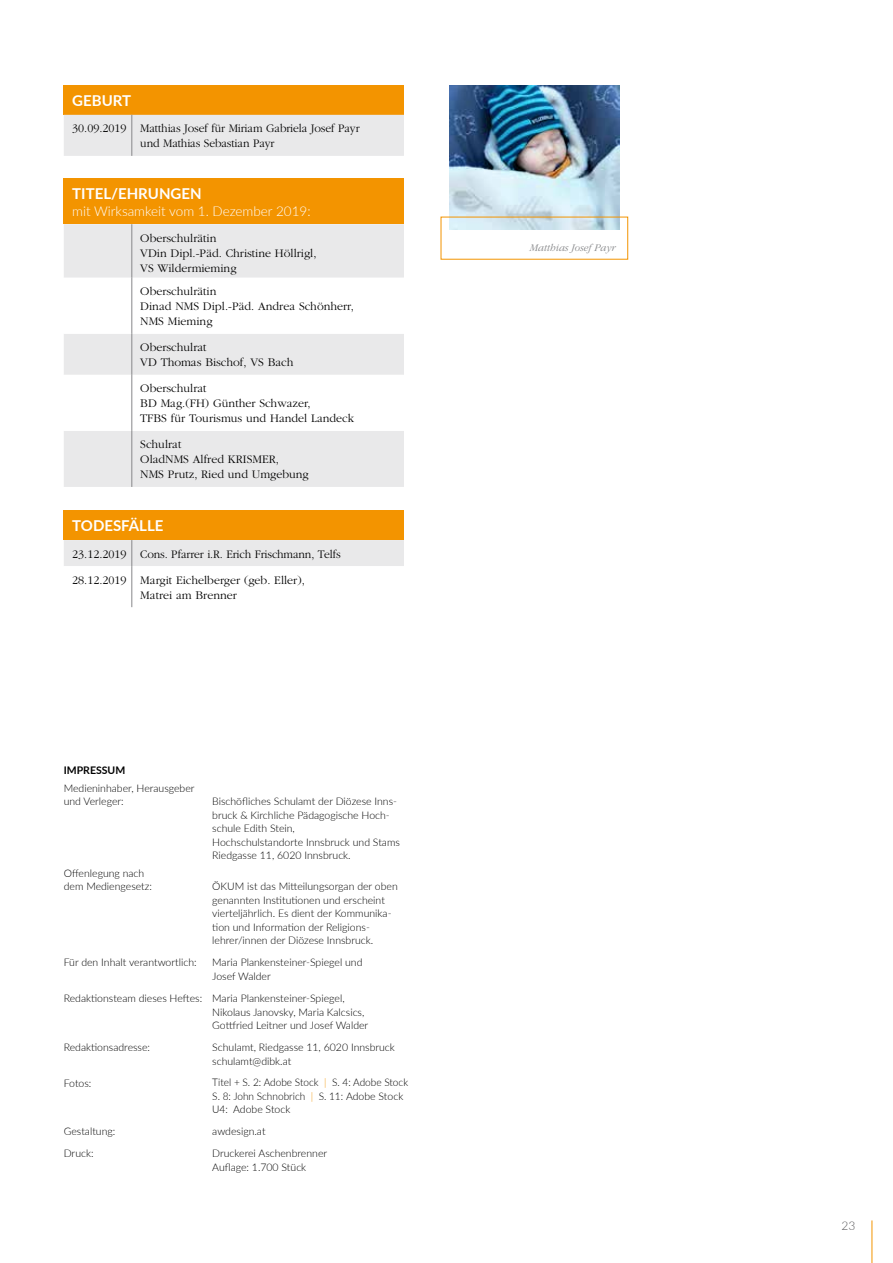
<style>
.page{position:relative;width:893px;height:1263px;background:#fff}
.page>*{position:absolute;margin:0;border:0;box-sizing:border-box;transform-origin:0 0}
.t1{font:700 15px "Lato";color:#fff}
.t2{font:300 13.5px "Lato";color:#fff}
.t3{font:300 12px/15px "Garamond";color:#000}
.t4{font:300 12px "Lato";color:#58585a}
.t5{font:300 10.5px/13.5px "Lato";color:#000}
.t6{font:300 10.5px/13.5px "Lato";color:#000;scale:.96 1}
.t7{font:italic 300 10.5px "Garamond";color:#87888a}
.t8{font:700 10.5px "Lato";color:#000}
.s1{color:#f39400}
</style>
<div class="page">
<div style="left:64px;top:179px;width:340px;height:45px;background:#f39400"></div>
<div style="left:64px;top:224px;width:340px;height:263px;background:#e9e9ea"></div>
<svg style="left:64px;top:278px;width:340px;height:153px"></svg>
<hr style="left:132px;top:224px;width:1px;height:54px;background:#87888a">
<hr style="left:132px;top:278px;width:1px;height:56px;background:#87888a">
<hr style="left:132px;top:334px;width:1px;height:41px;background:#87888a">
<hr style="left:132px;top:375px;width:1px;height:56px;background:#87888a">
<hr style="left:132px;top:431px;width:1px;height:56px;background:#87888a">
<div style="left:64px;top:510px;width:340px;height:30px;background:#f39400"></div>
<svg style="left:64px;top:540px;width:340px;height:67px"></svg>
<hr style="left:132px;top:566px;width:1px;height:41px;background:#87888a">
<div style="left:64px;top:85px;width:340px;height:30px;background:#f39400"></div>
<div style="left:64px;top:115px;width:340px;height:41px;background:#e9e9ea"></div>
<hr style="left:132px;top:115px;width:1px;height:41px;background:#87888a">
<img style="left:449px;top:85px;width:170px;height:145px">
<hr style="left:872px;top:1220px;width:1px;height:43px;background:#f39400">
<h1 class="t1" style="left:72px;top:89px;width:60px">GEBURT</h1>
<p class="t3" style="left:140px;top:121px;width:221px;text-indent:-68px">30.09.2019 Matthias Josef für Miriam Gabriela Josef Payr und Mathias Sebastian Payr</p>
<h1 class="t1" style="left:72px;top:183px;width:131px">TITEL/EHRUNGEN</h1>
<p class="t2" style="left:72px;top:201px;width:240px">mit Wirksamkeit vom 1. Dezember 2019:</p>
<p class="t3" style="left:140px;top:231px;width:178px">Oberschulrätin<br>VDin Dipl.-Päd. Christine Höllrigl,<br>VS Wildermieming</p>
<p class="t3" style="left:140px;top:284px;width:215px">Oberschulrätin<br>Dinad NMS Dipl.-Päd. Andrea Schönherr,<br>NMS Mieming</p>
<p class="t3" style="left:140px;top:340px;width:155px">Oberschulrat<br>VD Thomas Bischof, VS Bach</p>
<p class="t3" style="left:140px;top:381px;width:215px">Oberschulrat<br>BD Mag.(FH) Günther Schwazer,<br>TFBS für Tourismus und Handel Landeck</p>
<p class="t3" style="left:140px;top:437px;width:170px">Schulrat<br>OladNMS Alfred KRISMER,<br>NMS Prutz, Ried und Umgebung</p>
<h1 class="t1" style="left:72px;top:515px;width:93px">TODESFÄLLE</h1>
<p class="t3" style="left:72px;top:541px;width:270px;line-height:26.1px">23.12.2019 Cons. Pfarrer i.R. Erich Frischmann, Telfs<br>28.12.2019 Margit Eichelberger (geb. Eller),</p>
<p class="t3" style="left:140px;top:588px;width:98px">Matrei am Brenner</p>
<p class="t8" style="left:64px;top:762px;width:63px">IMPRESSUM</p>
<p class="t5" style="left:64px;top:781px;width:132px">Medieninhaber, Herausgeber und Verleger:</p>
<p class="t5" style="left:64px;top:866px;width:90px">Offenlegung nach dem Mediengesetz:</p>
<p class="t5" style="left:212px;top:794px;width:189px">Bischöfliches Schulamt der Diözese Inns&shy;bruck &amp; Kirchliche Pädagogische Hoch&shy;schule Edith Stein,<br>Hochschulstandorte Innsbruck und Stams Riedgasse 11, 6020 Innsbruck.</p>
<p class="t5" style="left:212px;top:879px;width:187px">ÖKUM ist das Mitteilungsorgan der oben genannten Institutionen und erscheint vierteljährlich. Es dient der Kommunika&shy;tion und Information der Religions&shy;lehrer/innen der Diözese Innsbruck.</p>
<p class="t5" style="left:64px;top:955px;width:134px">Für den Inhalt verantwortlich:</p>
<p class="t5" style="left:212px;top:955px;width:152px">Maria Plankensteiner-Spiegel und<br>Josef Walder</p>
<p class="t5" style="left:212px;top:991px;width:158px;text-indent:-149px">Redaktionsteam dieses Heftes: Maria Plankensteiner-Spiegel,<br>Nikolaus Janovsky, Maria Kalcsics,<br>Gottfried Leitner und Josef Walder</p>
<p class="t5" style="left:64px;top:1040px;width:88px">Redaktionsadresse:</p>
<p class="t5" style="left:212px;top:1040px;width:184px">Schulamt, Riedgasse 11, 6020 Innsbruck schulamt@dibk.at</p>
<p class="t5" style="left:64px;top:1075px;width:29px">Fotos:</p>
<p class="t6" style="left:212px;top:1075px;width:206px">Titel + S. 2: Adobe Stock <span class="s1">|</span> S. 4: Adobe Stock<br>S. 8: John Schnobrich <span class="s1">|</span> S. 11: Adobe Stock<br>U4: Adobe Stock</p>
<p class="t5" style="left:64px;top:1124px;width:53px">Gestaltung:</p>
<p class="t5" style="left:212px;top:1124px;width:55px">awdesign.at</p>
<p class="t5" style="left:64px;top:1146px;width:31px">Druck:</p>
<p class="t5" style="left:212px;top:1146px;width:116px">Druckerei Aschenbrenner<br>Auflage: 1.700 Stück</p>
<p class="t7" style="left:529px;top:242px;width:87px">Matthias Josef Payr</p>
<p class="t4" style="left:841px;top:1217px;width:15px">23</p>
</div>
